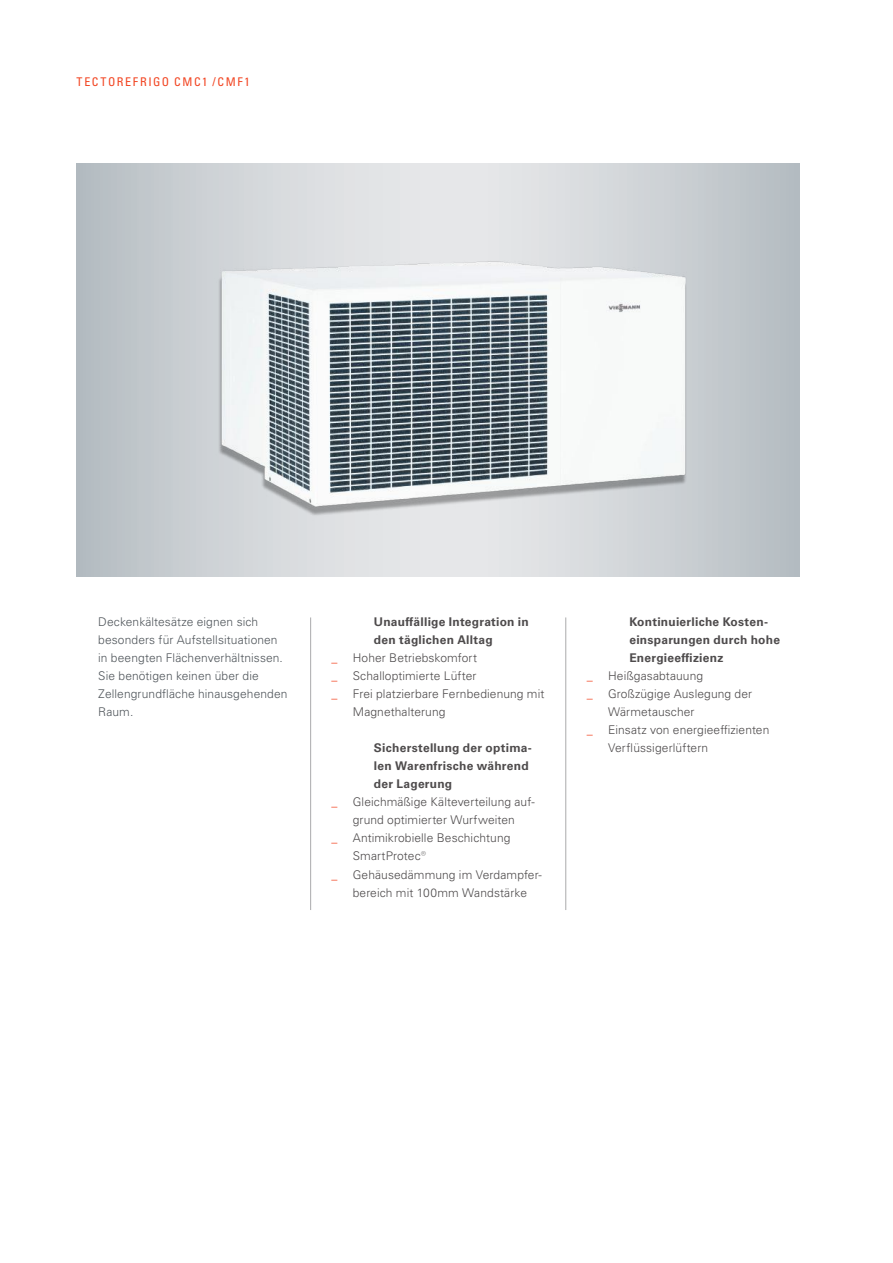
<style>
.page{position:relative;width:893px;height:1263px;background:#fff}
.page>*{position:absolute;margin:0;border:0;box-sizing:border-box;transform-origin:0 0}
.t1{font:300 12px/18px "Univers LTCYR 45";letter-spacing:.01em;color:#4e4b4c}
.t2{font:700 12px/18px "Univers LTCYR 65";letter-spacing:.02em;color:#4e4b4c}
.t3{font:300 12px/18px "Univers LTCYR 45";letter-spacing:.01em;color:#50565b}
.t4{font:condensed 12px "Univers LTCYR 57";letter-spacing:.13em;color:#f24522}
.t5{font:300 12px "Univers LTCYR 45";color:#f24522}
</style>
<div class="page">
<svg style="left:77px;top:163px;width:722px;height:414px;background:#c6cbcf"></svg>
<img style="left:191px;top:209px;width:511px;height:339px">
<hr style="left:310px;top:617px;width:1px;height:293px;background:#aaaaac">
<hr style="left:565px;top:617px;width:1px;height:293px;background:#aaaaac">
<p class="t4" style="left:77px;top:75px;width:175px">TECTOREFRIGO CMC1 /CMF1</p>
<p class="t3" style="left:98px;top:613px;width:191px">Deckenkältesätze eignen sich besonders für Aufstellsituationen in beengten Flächenverhältnissen.<br>Sie benötigen keinen über die<br>Zellengrundfläche hinausgehenden<br>Raum.</p>
<p class="t5" style="left:331px;top:650px;width:7px">_</p>
<p class="t2" style="left:374px;top:613px;width:156px">Unauffällige Integration in den täglichen Alltag</p>
<p class="t1" style="left:353px;top:649px;width:126px">Hoher Betriebskomfort</p>
<p class="t5" style="left:331px;top:668px;width:7px">_</p>
<p class="t1" style="left:353px;top:667px;width:125px">Schalloptimierte Lüfter</p>
<p class="t5" style="left:331px;top:686px;width:7px">_</p>
<p class="t1" style="left:353px;top:685px;width:193px">Frei platzierbare Fernbedienung mit<br>Magnethalterung</p>
<p class="t2" style="left:374px;top:739px;width:159px">Sicherstellung der optima&shy;len Warenfrische während der Lagerung</p>
<p class="t5" style="left:331px;top:794px;width:7px">_</p>
<p class="t1" style="left:353px;top:793px;width:184px">Gleichmäßige Kälteverteilung auf&shy;grund optimierter Wurfweiten</p>
<p class="t5" style="left:331px;top:830px;width:7px">_</p>
<p class="t1" style="left:353px;top:829px;width:159px">Antimikrobielle Beschichtung<br>SmartProtec®</p>
<p class="t5" style="left:331px;top:866px;width:7px">_</p>
<p class="t1" style="left:353px;top:865px;width:191px">Gehäusedämmung im Verdampfer&shy;bereich mit 100mm Wandstärke</p>
<p class="t2" style="left:629px;top:613px;width:152px">Kontinuierliche Kosten&shy;einsparungen durch hohe<br>Energieeffizienz</p>
<p class="t5" style="left:587px;top:668px;width:7px">_</p>
<p class="t1" style="left:608px;top:667px;width:97px">Heißgasabtauung</p>
<p class="t5" style="left:587px;top:686px;width:7px">_</p>
<p class="t1" style="left:608px;top:685px;width:146px">Großzügige Auslegung der<br>Wärmetauscher</p>
<p class="t5" style="left:587px;top:722px;width:7px">_</p>
<p class="t1" style="left:608px;top:721px;width:163px">Einsatz von energieeffizienten<br>Verflüssigerlüftern</p>
</div>
